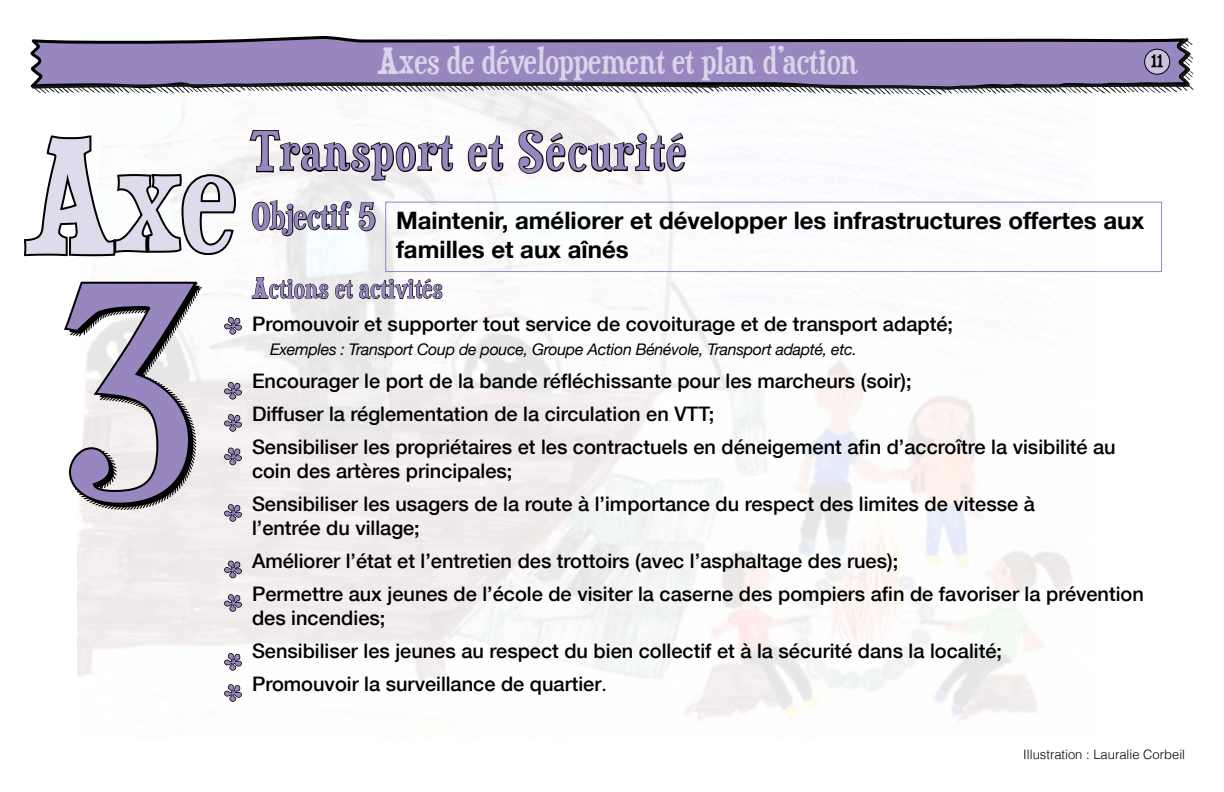
<style>
.page{position:relative;width:1224px;height:792px;background:#fff}
.page>*{position:absolute;margin:0;border:0;box-sizing:border-box;transform-origin:0 0}
.t1{font:50px "Duality";letter-spacing:.05em;color:#9886bf}
.t2{font:34px "Duality";color:#dad4ea}
.t3{font:26px "Duality";letter-spacing:.025em;color:#9886bf}
.t4{font:700 24px/28.8px "Helvetica Neue";color:#000}
.t5{font:500 20px/33px "Helvetica Neue";color:#000}
.t6{font:italic 16px "Helvetica Neue";letter-spacing:-.02em;color:#000}
.t7{font:16px "Duality";color:#000}
.t8{font:300 13px "Helvetica";color:#000}
.s1{font-family:"Duality";font-weight:400;font-size:34px;color:#9886bf}
.s2{font-weight:400}
</style>
<div class="page">
<svg style="left:32px;top:38px;width:1162px;height:57px;background:#9184ac"></svg>
<svg style="left:1145px;top:49px;width:25px;height:25px"></svg>
<div style="left:1144px;top:49px;width:26px;height:26px;border:1px solid #000;border-radius:50%"></div>
<svg style="left:248px;top:129px;width:206px;height:53px"></svg>
<svg style="left:467px;top:135px;width:38px;height:38px"></svg>
<svg style="left:517px;top:129px;width:170px;height:46px"></svg>
<svg style="left:251px;top:199px;width:125px;height:38px"></svg>
<svg style="left:251px;top:270px;width:102px;height:46px"></svg>
<svg style="left:359px;top:278px;width:84px;height:22px"></svg>
<svg style="left:23px;top:133px;width:215px;height:125px"></svg>
<svg style="left:64px;top:280px;width:139px;height:231px"></svg>
<div style="left:385px;top:202px;width:777px;height:70px;border:1px solid #9886bf"></div>
<svg style="left:223px;top:310px;width:20px;height:26px"></svg>
<svg style="left:223px;top:375px;width:20px;height:26px"></svg>
<svg style="left:223px;top:407px;width:20px;height:26px"></svg>
<svg style="left:223px;top:441px;width:20px;height:25px"></svg>
<svg style="left:223px;top:497px;width:20px;height:26px"></svg>
<svg style="left:223px;top:554px;width:20px;height:25px"></svg>
<svg style="left:223px;top:588px;width:20px;height:25px"></svg>
<svg style="left:223px;top:646px;width:20px;height:25px"></svg>
<svg style="left:223px;top:684px;width:19px;height:18px"></svg>
<h2 class="t2" style="left:378px;top:40px;width:482px">Axes de développement et plan d’action</h2>
<p class="t7" style="left:1151px;top:51px;width:13px">11</p>
<h1 class="t1" style="left:252px;top:120px;width:435px">Transport et Sécurité</h1>
<p class="t4" style="left:396px;top:206px;width:750px;text-indent:-144px"><span class="s1">Objectif 5</span> Maintenir, améliorer et développer les infrastructures offertes aux familles et aux aînés</p>
<h3 class="t3" style="left:252px;top:272px;width:192px">Actions et activités</h3>
<p class="t5" style="left:252px;top:307px;width:703px">Promouvoir et supporter tout service de covoiturage et de transport adapté;</p>
<p class="t6" style="left:270px;top:340px;width:588px">Exemples : Transport Coup de pouce, Groupe Action Bénévole, Transport adapté, etc.</p>
<p class="t5" style="left:252px;top:364px;width:865px">Encourager le port de la bande réfléchissante pour les marcheurs (soir);<br>Diffuser la réglementation de la circulation en VTT;<br>Sensibiliser les propriétaires et les contractuels en déneigement afin d’accroître la visibilité au</p>
<p class="t5" style="left:252px;top:454px;width:784px">coin des artères principales;<br>Sensibiliser les usagers de la route à l’importance du respect des limites de vitesse à</p>
<p class="t5" style="left:252px;top:511px;width:893px">l’entrée du village;<br>Améliorer l’état et l’entretien des trottoirs (avec l’asphaltage des rues);<br>Permettre aux jeunes de l’école de visiter la caserne des pompiers afin de favoriser la prévention</p>
<p class="t5" style="left:252px;top:601px;width:752px">des incendies;<br>Sensibiliser les jeunes au respect du bien collectif et à la sécurité dans la localité;<br>Promouvoir la surveillance de quartier<span class="s2">.</span></p>
<p class="t8" style="left:1023px;top:747px;width:163px">Illustration : Lauralie Corbeil</p>
</div>
